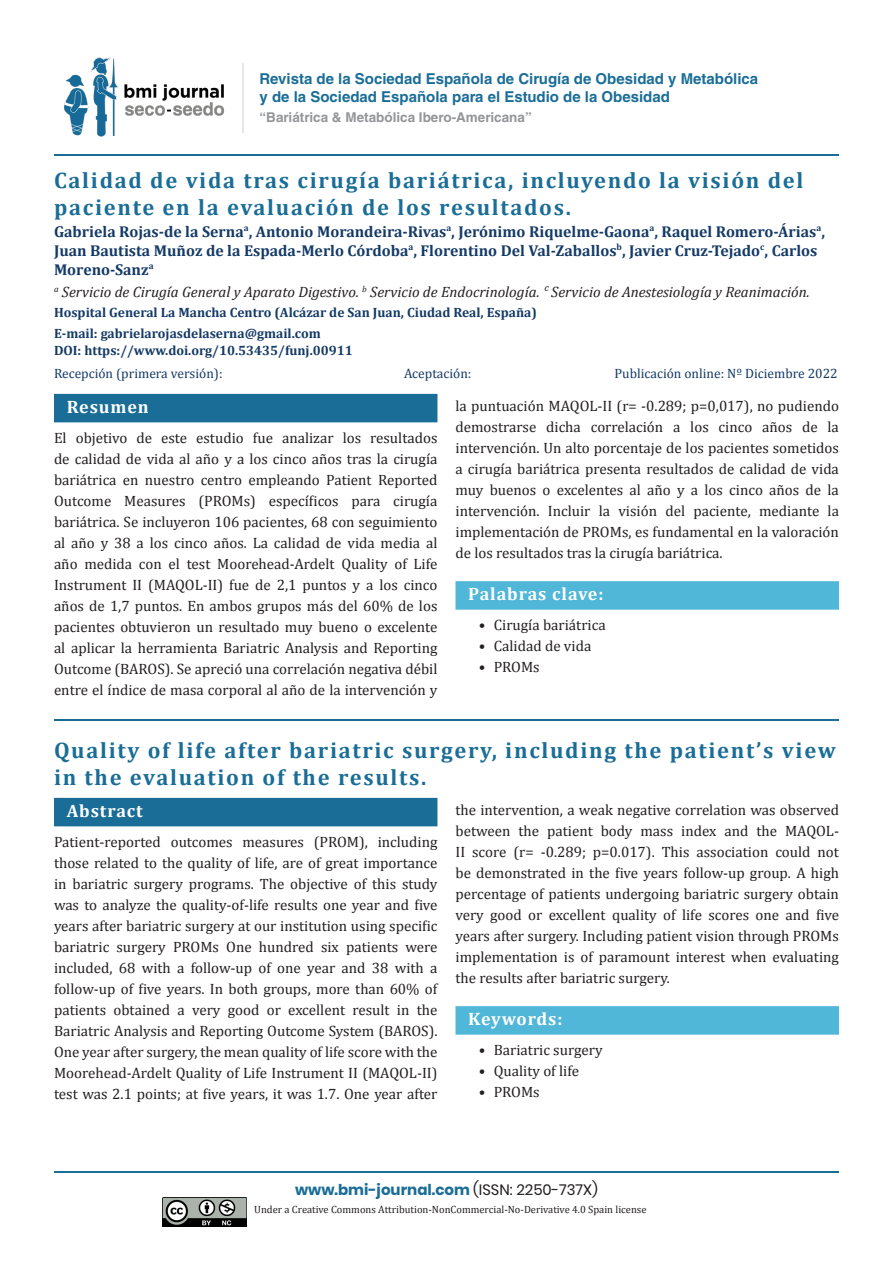
<style>
.page{position:relative;width:893px;height:1263px;background:#fff}
.page>*{position:absolute;margin:0;border:0;box-sizing:border-box;transform-origin:0 0}
.Título{font:700 22.5px/27px "Cambria";letter-spacing:.075em;color:#1a6d97}
.Palabras_clave_títul{font:700 18px "Cambria";letter-spacing:.05em;color:#fff}
.Capítulo{font:700 18px "Cambria";letter-spacing:.05em;color:#fff}
.Autores{font:700 15.75px/18.9px "Cambria";color:#143a66}
.Párrafo{font:15px/21px "Cambria";color:#231f20;text-align:justify}
.Llamadas_autores{font:italic 15px "Cambria";color:#231f20}
.t1{font:700 15px/18px "Helvetica LT Std";color:#1a6d97}
.t2{font:700 15px "Poppins";color:#1a6d97}
.email_Y_DOI{font:700 13.5px "Cambria";color:#143a66}
.Recepción{font:13.5px "Cambria";color:#143a66}
.Hospitales{font:700 13.5px "Cambria";color:#143a66}
.t3{font:700 13.5px "Helvetica LT Std";color:#939598}
.t4{font:10.5px "Cambria";color:#231f20}
.s1{font-weight:400;color:#231f20}
</style>
<div class="page">
<hr style="left:54px;top:1171px;width:785px;height:1px;background:#1a6d97">
<img style="left:163px;top:1197px;width:83px;height:29px">
<img style="left:64px;top:57px;width:161px;height:80px">
<hr style="left:243px;top:63px;width:1px;height:70px;background:#e6e7e9">
<hr style="left:54px;top:154px;width:785px;height:1px;background:#1a6d97">
<div style="left:54px;top:394px;width:383px;height:28px;background:#1a6d97"></div>
<div style="left:455px;top:581px;width:384px;height:29px;background:#50b7d8"></div>
<div style="left:54px;top:798px;width:383px;height:28px;background:#1a6d97"></div>
<div style="left:455px;top:1006px;width:384px;height:29px;background:#50b7d8"></div>
<hr style="left:54px;top:719px;width:785px;height:1px;background:#1a6d97">
<p class="t1" style="left:260px;top:69px;width:500px">Revista de la Sociedad Española de Cirugía de Obesidad y Metabólica y de la Sociedad Española para el Estudio de la Obesidad</p>
<p class="t3" style="left:260px;top:109px;width:274px">“Bariátrica &amp; Metabólica Ibero-Americana”</p>
<p class="Título" style="left:54px;top:166px;width:751px">Calidad de vida tras cirugía bariátrica, incluyendo la visión del paciente en la evaluación de los resultados.</p>
<p class="Autores" style="left:54px;top:221px;width:772px">Gabriela Rojas-de la Serna<sup>a</sup>, Antonio Morandeira-Rivas<sup>a</sup>, Jerónimo Riquelme-Gaona<sup>a</sup>, Raquel Romero-Árias<sup>a</sup>,<br>Juan Bautista Muñoz de la Espada-Merlo Córdoba<sup>a</sup>, Florentino Del Val-Zaballos<sup>b</sup>, Javier Cruz-Tejado<sup>c</sup>, Carlos<br>Moreno-Sanz<sup>a</sup></p>
<p class="Llamadas_autores" style="left:54px;top:283px;width:757px"><sup>a</sup> Servicio de Cirugía General y Aparato Digestivo. <sup>b</sup> Servicio de Endocrinología. c Servicio de Anestesiología y Reanimación.</p>
<p class="Hospitales" style="left:54px;top:303px;width:484px">Hospital General La Mancha Centro (Alcázar de San Juan, Ciudad Real, España)</p>
<p class="email_Y_DOI" style="left:54px;top:324px;width:268px">E-mail: gabrielarojasdelaserna@gmail.com</p>
<p class="email_Y_DOI" style="left:54px;top:340px;width:300px">DOI: https://www.doi.org/10.53435/funj.00911</p>
<p class="Recepción" style="left:54px;top:365px;width:170px">Recepción (primera versión):</p>
<p class="Recepción" style="left:404px;top:365px;width:69px">Aceptación:</p>
<p class="Recepción" style="left:615px;top:365px;width:225px">Publicación online: Nº Diciembre 2022</p>
<p class="Capítulo" style="left:67px;top:394px;width:84px">Resumen</p>
<p class="Párrafo" style="left:54px;top:427px;width:385px">El objetivo de este estudio fue analizar los resultados de calidad de vida al año y a los cinco años tras la cirugía bariátrica en nuestro centro empleando Patient Reported Outcome Measures (PROMs) específicos para cirugía bariátrica. Se incluyeron 106 pacientes, 68 con seguimiento al año y 38 a los cinco años. La calidad de vida media al año medida con el test Moorehead-Ardelt Quality of Life Instrument II (MAQOL-II) fue de 2,1 puntos y a los cinco años de 1,7 puntos. En ambos grupos más del 60% de los pacientes obtuvieron un resultado muy bueno o excelente al aplicar la herramienta Bariatric Analysis and Reporting Outcome (BAROS). Se apreció una correlación negativa débil entre el índice de masa corporal al año de la intervención y</p>
<p class="Párrafo" style="left:455px;top:395px;width:385px">la puntuación MAQOL-II (r= -0.289; p=0,017), no pudiendo demostrarse dicha correlación a los cinco años de la intervención. Un alto porcentaje de los pacientes sometidos a cirugía bariátrica presenta resultados de calidad de vida muy buenos o excelentes al año y a los cinco años de la intervención. Incluir la visión del paciente, mediante la implementación de PROMs, es fundamental en la valoración de los resultados tras la cirugía bariátrica.</p>
<p class="Palabras_clave_títul" style="left:468px;top:581px;width:137px">Palabras clave:</p>
<p class="Párrafo" style="left:479px;top:614px;width:128px">• Cirugía bariátrica</p>
<p class="Párrafo" style="left:479px;top:635px;width:114px">• Calidad de vida</p>
<p class="Párrafo" style="left:479px;top:656px;width:62px">• PROMs</p>
<p class="Título" style="left:54px;top:736px;width:783px">Quality of life after bariatric surgery, including the patient’s view in the evaluation of the results.</p>
<p class="Capítulo" style="left:67px;top:798px;width:78px">Abstract</p>
<p class="Párrafo" style="left:54px;top:831px;width:385px">Patient-reported outcomes measures (PROM), including those related to the quality of life, are of great importance in bariatric surgery programs. The objective of this study was to analyze the quality-of-life results one year and five years after bariatric surgery at our institution using specific bariatric surgery PROMs One hundred six patients were included, 68 with a follow-up of one year and 38 with a follow-up of five years. In both groups, more than 60% of patients obtained a very good or excellent result in the Bariatric Analysis and Reporting Outcome System (BAROS).<br>One year after surgery, the mean quality of life score with the Moorehead-Ardelt Quality of Life Instrument II (MAQOL-II) test was 2.1 points; at five years, it was 1.7. One year after</p>
<p class="Párrafo" style="left:455px;top:799px;width:385px">the intervention, a weak negative correlation was observed between the patient body mass index and the MAQOL-II score (r= -0.289; p=0.017). This association could not be demonstrated in the five years follow-up group. A high percentage of patients undergoing bariatric surgery obtain very good or excellent quality of life scores one and five years after surgery. Including patient vision through PROMs implementation is of paramount interest when evaluating the results after bariatric surgery.</p>
<p class="Palabras_clave_títul" style="left:468px;top:1006px;width:96px">Keywords:</p>
<p class="Párrafo" style="left:479px;top:1039px;width:125px">• Bariatric surgery</p>
<p class="Párrafo" style="left:479px;top:1060px;width:102px">• Quality of life</p>
<p class="Párrafo" style="left:479px;top:1081px;width:62px">• PROMs</p>
<p class="t2" style="left:295px;top:1181px;width:304px">www.bmi-journal.com <span class="s1">(ISSN: 2250-737X)</span></p>
<p class="t4" style="left:254px;top:1203px;width:394px">Under a Creative Commons Attribution-NonCommercial-No-Derivative 4.0 Spain license</p>
</div>
